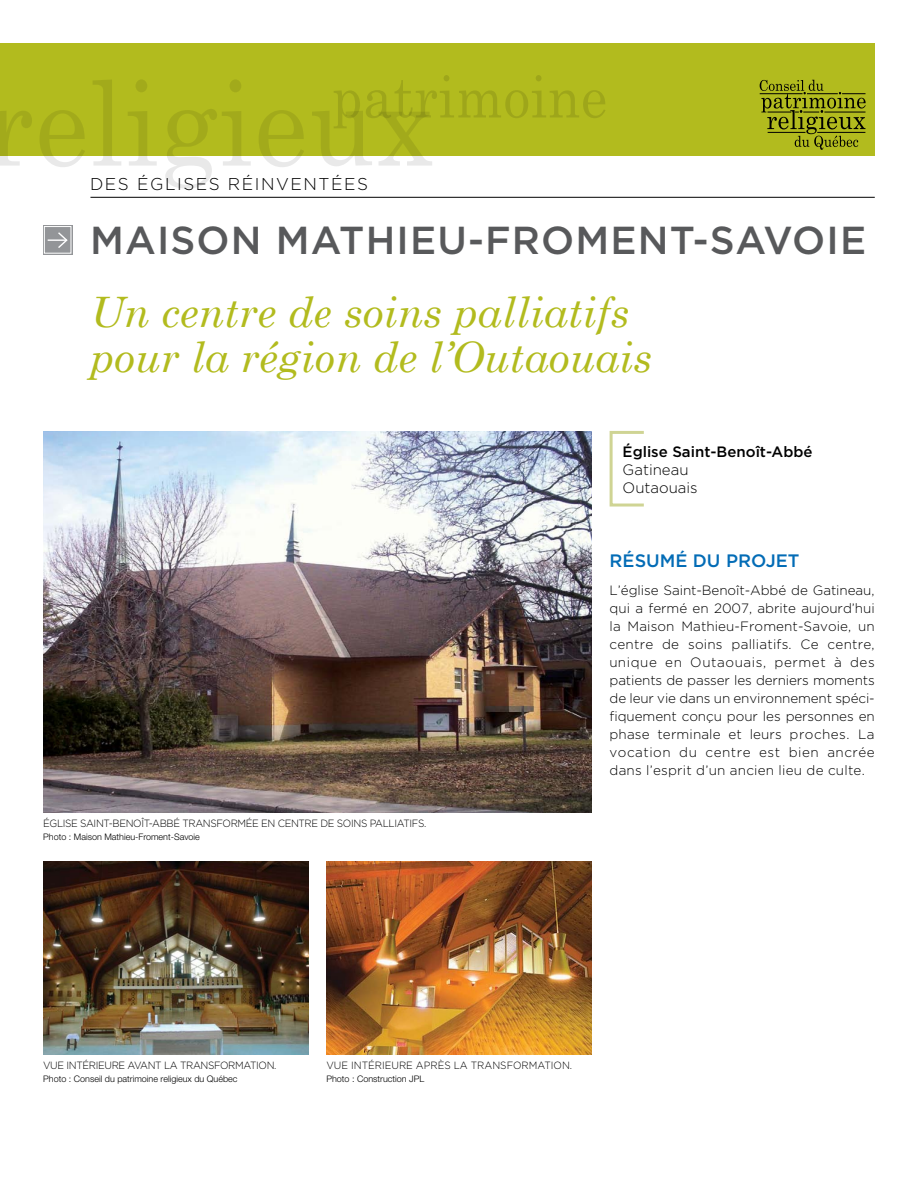
<style>
.page{position:relative;width:918px;height:1188px;background:#fff}
.page>*{position:absolute;margin:0;border:0;box-sizing:border-box;transform-origin:0 0}
.t1{font:italic 42px/45px "Century Schoolbook";color:#b2bb1e}
.t2{font:500 39px "Gotham";letter-spacing:.03em;color:#58595b}
.t3{font:500 18px "Gotham";color:#036cb6}
.t4{font:300 17.1px "Gotham";color:#000}
.t5{font:500 15px "Gotham";color:#000}
.t6{font:300 15px/18px "Gotham";color:#000}
.t7{font:300 13.5px/18px "Gotham";letter-spacing:.015em;color:#000;text-align:justify}
.t8{font:300 10.5px "Gotham";letter-spacing:.09em;color:#000;scale:.95 1}
.t9{font:300 10.5px "Gotham";letter-spacing:-.035em;color:#000;scale:.95 1}
.t10{font:300 9px "Helvetica Neue";color:#000}
</style>
<div class="page">
<div style="left:610px;top:431px;width:35px;height:76px;border:3px solid #cfd494"></div>
<div style="left:0;top:43px;width:875px;height:113px;background:#b2bb1e"></div>
<svg style="left:0;top:111px;width:32px;height:55px"></svg>
<svg style="left:40px;top:110px;width:45px;height:57px"></svg>
<svg style="left:93px;top:80px;width:28px;height:86px"></svg>
<svg style="left:128px;top:80px;width:29px;height:86px"></svg>
<svg style="left:165px;top:80px;width:86px;height:109px"></svg>
<svg style="left:259px;top:110px;width:45px;height:57px"></svg>
<svg style="left:312px;top:75px;width:293px;height:91px"></svg>
<svg style="left:43px;top:225px;width:30px;height:30px"></svg>
<hr style="left:90px;top:197px;width:785px;height:1px;background:#000">
<img style="left:43px;top:431px;width:549px;height:381px">
<img style="left:43px;top:861px;width:265px;height:193px">
<img style="left:326px;top:861px;width:266px;height:193px">
<svg style="left:760px;top:80px;width:106px;height:70px"></svg>
<p class="t4" style="left:90px;top:175px;width:61px">Des égl</p>
<p class="t4" style="left:177px;top:175px;width:190px">ises réinventées</p>
<h2 class="t2" style="left:90px;top:218px;width:483px">MAISON MATHIEU-FROME</h2>
<h2 class="t2" style="left:638px;top:218px;width:224px">NT-SAVOIE</h2>
<h1 class="t1" style="left:90px;top:289px;width:564px">Un centre de soins palliatifs pour la région de l’Outaouais</h1>
<p class="t5" style="left:623px;top:443px;width:192px">Église Saint-Benoît-Abbé</p>
<p class="t6" style="left:623px;top:460px;width:77px">Gatineau<br>Outaouais</p>
<p class="t9" style="left:43px;top:818px;width:131px">Église Saint-BenoÎt-Abbé</p>
<p class="t8" style="left:182px;top:818px;width:38px">transfo</p>
<p class="t8" style="left:231px;top:818px;width:208px">rmée en centre de soins palliatifs.</p>
<p class="t10" style="left:43px;top:832px;width:158px">Photo : Maison Mathieu-Froment-Savoie</p>
<h3 class="t3" style="left:610px;top:550px;width:191px">Résumé du projet</h3>
<p class="t7" style="left:610px;top:581px;width:267px">L’église Saint-Benoît-Abbé de Gatineau, qui a fermé en 2007, abrite aujourd’hui la Maison Mathieu-Froment-Savoie, un centre de soins palliatifs. Ce centre, unique en Outaouais, permet à des patients de passer les derniers moments de leur vie dans un environnement spéci&shy;fiquement conçu pour les personnes en phase terminale et leurs proches. La vocation du centre est bien ancrée dans l’esprit d’un ancien lieu de culte.</p>
<p class="t8" style="left:43px;top:1060px;width:97px">Vue intérieure ava</p>
<p class="t8" style="left:148px;top:1060px;width:72px">nt la transfo</p>
<p class="t8" style="left:228px;top:1060px;width:52px">rmation.</p>
<p class="t10" style="left:43px;top:1074px;width:196px">Photo : Conseil du patrimoine religieux du Québec</p>
<p class="t8" style="left:326px;top:1060px;width:192px">Vue intérieure après la transfo</p>
<p class="t8" style="left:522px;top:1060px;width:55px">rmation.</p>
<p class="t10" style="left:326px;top:1074px;width:99px">Photo : Construction JPL</p>
</div>
